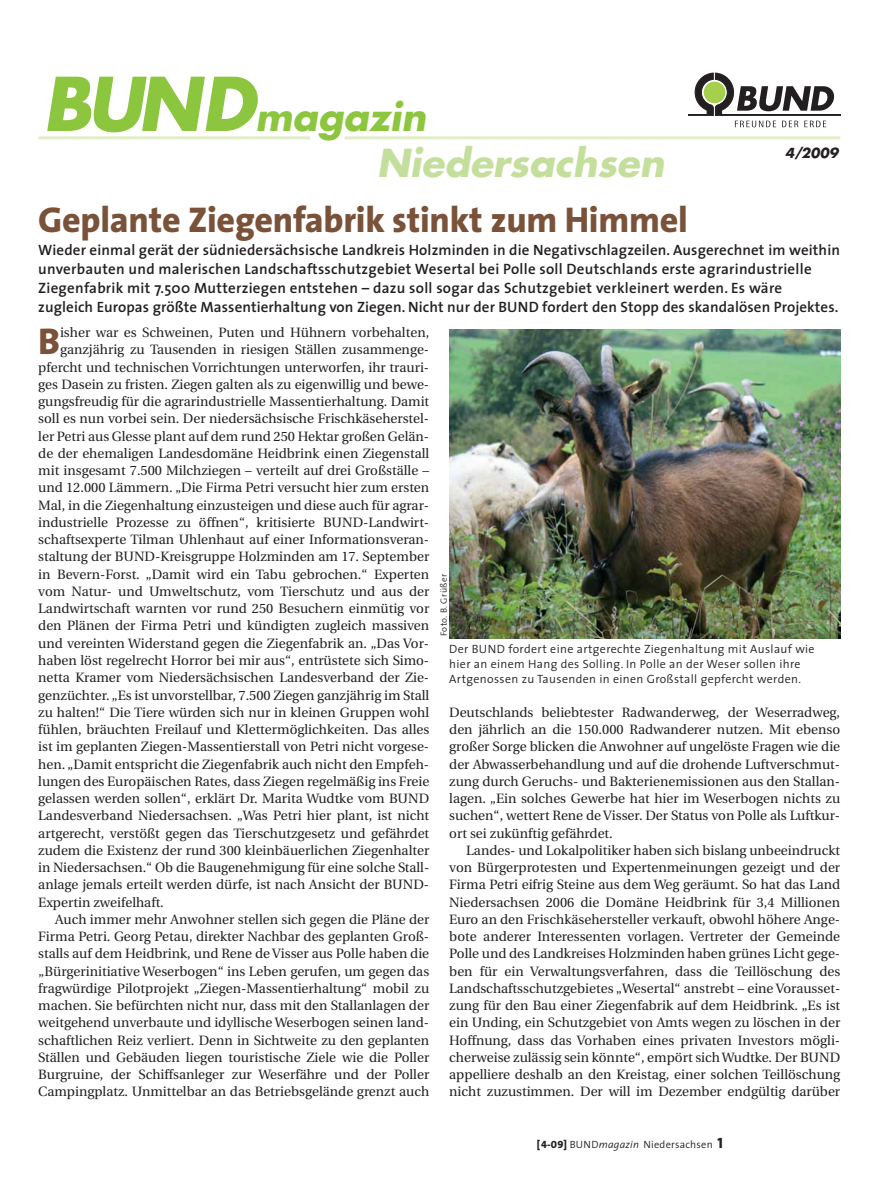
<style>
.page{position:relative;width:893px;height:1191px;background:#fff}
.page>*{position:absolute;margin:0;border:0;box-sizing:border-box;transform-origin:0 0}
.t1{font:italic 700 37.5px/46.5px "Futura";color:#c4df9b}
.t2{font:800 37.35px "The Sans";color:#7a5239}
.t3{font:800 36px "The Sans";letter-spacing:-.005em;color:#7a5239}
.t4{font:600 15px/18.8px "The Sans";letter-spacing:.01em;color:#231f20}
.t5{font:13.5px/17.2px "Utopia";color:#231f20;text-align:justify}
.t6{font:italic 700 13.5px "Futura";color:#231f20}
.t7{font:300 12px/15px "The Sans";letter-spacing:.03em;color:#231f20}
.t8{font:300 10.5px "The Sans";letter-spacing:.02em;color:#231f20}
.t9{font:300 9px "The Sans";letter-spacing:.045em;color:#231f20}
.s1{font-size:72px;color:#8cc63f}
.s2{color:#8cc63f}
.s3{font-family:"The Sans Extra Bold Caps";font-weight:400}
.s4{font-style:italic}
.s5{font-family:"The Sans Extra Bold Caps";font-weight:400;font-size:15px}
</style>
<div class="page">
<svg style="left:688px;top:73px;width:152px;height:54px"></svg>
<hr style="left:38px;top:136px;width:272px;height:3px;background:#e1eec7">
<hr style="left:344px;top:136px;width:496px;height:3px;background:#e1eec7">
<img style="left:449px;top:329px;width:391px;height:309px">
<h1 class="t1" style="left:377px;top:97px;width:295px;text-indent:-334px"><span class="s1">BUND</span><span class="s2">magazin<br></span>Niedersachsen</h1>
<h3 class="t3" style="left:38px;top:206px;width:651px">Geplante Ziegenfabrik stinkt zum Himmel</h3>
<p class="t6" style="left:785px;top:147px;width:57px">4/2009</p>
<p class="t4" style="left:38px;top:242px;width:803px">Wieder einmal gerät der südniedersächsische Landkreis Holzminden in die Negativschlagzeilen. Ausgerechnet im weithin unverbauten und malerischen Landschaftsschutzgebiet Wesertal bei Polle soll Deutschlands erste agrarindustrielle Ziegenfabrik mit 7.500 Mutterziegen entstehen – dazu soll sogar das Schutzgebiet verkleinert werden. Es wäre zugleich Europas größte Massentierhaltung von Ziegen. Nicht nur der BUND fordert den Stopp des skandalösen Projektes.</p>
<h2 class="t2" style="left:38px;top:327px;width:23px">B</h2>
<p class="t5" style="left:60px;top:325px;width:371px">isher war es Schweinen, Puten und Hühnern vorbehalten,</p>
<p class="t5" style="left:60px;top:342px;width:371px">ganzjährig zu Tausenden in riesigen Ställen zusammenge -</p>
<p class="t5" style="left:38px;top:359px;width:392px">pfercht und technischen Vorrichtungen unterworfen, ihr trauri-</p>
<p class="t5" style="left:38px;top:377px;width:392px">ges Dasein zu fristen. Ziegen galten als zu eigenwillig und bewe-</p>
<p class="t5" style="left:38px;top:394px;width:392px">gungsfreudig für die agrarindustrielle Massentierhaltung. Damit</p>
<p class="t5" style="left:38px;top:411px;width:392px">soll es nun vorbei sein. Der niedersächsische Frischkäseherstel-</p>
<p class="t5" style="left:38px;top:428px;width:392px">ler Petri aus Glesse plant auf dem rund 250 Hektar großen Gelän-</p>
<p class="t5" style="left:38px;top:446px;width:392px">de der ehemaligen Landesdomäne Heidbrink einen Ziegenstall</p>
<p class="t5" style="left:38px;top:463px;width:392px">mit insgesamt 7.500 Milchziegen – verteilt auf drei Großställe –</p>
<p class="t5" style="left:38px;top:480px;width:392px">und 12.000 Lämmern. „Die Firma Petri versucht hier zum ersten</p>
<p class="t5" style="left:38px;top:497px;width:392px">Mal, in die Ziegenhaltung einzusteigen und diese auch für agrar-</p>
<p class="t5" style="left:38px;top:515px;width:392px">industrielle Prozesse zu öffnen“, kritisierte BUND-Landwirt-</p>
<p class="t5" style="left:38px;top:532px;width:392px">schaftsexperte Tilman Uhlenhaut auf einer Informationsveran-</p>
<p class="t5" style="left:38px;top:549px;width:392px">staltung der BUND-Kreisgruppe Holzminden am 17. September</p>
<p class="t5" style="left:38px;top:566px;width:392px">in Bevern-Forst. „Damit wird ein Tabu gebrochen.“ Experten</p>
<p class="t5" style="left:38px;top:584px;width:392px">vom Natur- und Umweltschutz, vom Tierschutz und aus der</p>
<p class="t5" style="left:38px;top:601px;width:392px">Landwirtschaft warnten vor rund 250 Besuchern einmütig vor</p>
<p class="t5" style="left:38px;top:618px;width:392px">den Plänen der Firma Petri und kündigten zugleich massiven</p>
<p class="t5" style="left:38px;top:635px;width:392px">und vereinten Widerstand gegen die Ziegenfabrik an. „Das Vor-</p>
<p class="t5" style="left:38px;top:653px;width:392px">haben löst regelrecht Horror bei mir aus“, entrüstete sich Simo-</p>
<p class="t5" style="left:38px;top:670px;width:392px">netta Kramer vom Niedersächsischen Landesverband der Zie-</p>
<p class="t5" style="left:38px;top:687px;width:392px">genzüchter. „Es ist unvorstellbar, 7.500 Ziegen ganzjährig im Stall</p>
<p class="t5" style="left:38px;top:704px;width:392px">zu halten!“ Die Tiere würden sich nur in kleinen Gruppen wohl</p>
<p class="t5" style="left:38px;top:722px;width:392px">fühlen, bräuchten Freilauf und Klettermöglichkeiten. Das alles</p>
<p class="t5" style="left:38px;top:739px;width:392px">ist im geplanten Ziegen-Massentierstall von Petri nicht vorgese-</p>
<p class="t5" style="left:38px;top:756px;width:392px">hen. „Damit entspricht die Ziegenfabrik auch nicht den Empfeh-</p>
<p class="t5" style="left:38px;top:773px;width:392px">lungen des Europäischen Rates, dass Ziegen regelmäßig ins Freie</p>
<p class="t5" style="left:38px;top:791px;width:392px">gelassen werden sollen“, erklärt Dr. Marita Wudtke vom BUND</p>
<p class="t5" style="left:38px;top:808px;width:392px">Landesverband Niedersachsen. „Was Petri hier plant, ist nicht</p>
<p class="t5" style="left:38px;top:825px;width:392px">artgerecht, verstößt gegen das Tierschutzgesetz und gefährdet</p>
<p class="t5" style="left:38px;top:842px;width:392px">zudem die Existenz der rund 300 kleinbäuerlichen Ziegenhalter</p>
<p class="t5" style="left:38px;top:860px;width:392px">in Niedersachsen.“ Ob die Baugenehmigung für eine solche Stall -</p>
<p class="t5" style="left:38px;top:877px;width:392px">anlage jemals erteilt werden dürfe, ist nach Ansicht der BUND-</p>
<p class="t5" style="left:38px;top:894px;width:127px">Expertin zweifelhaft.</p>
<p class="t5" style="left:55px;top:911px;width:375px">Auch immer mehr Anwohner stellen sich gegen die Pläne der</p>
<p class="t5" style="left:38px;top:929px;width:392px">Firma Petri. Georg Petau, direkter Nachbar des geplanten Groß-</p>
<p class="t5" style="left:38px;top:946px;width:392px">stalls auf dem Heidbrink, und Rene de Visser aus Polle haben die</p>
<p class="t5" style="left:38px;top:963px;width:392px">„Bürgerinitiative Weserbogen“ ins Leben gerufen, um gegen das</p>
<p class="t5" style="left:38px;top:980px;width:392px">fragwürdige Pilotprojekt „Ziegen-Massentierhaltung“ mobil zu</p>
<p class="t5" style="left:38px;top:998px;width:392px">machen. Sie befürchten nicht nur, dass mit den Stallanlagen der</p>
<p class="t5" style="left:38px;top:1015px;width:392px">weitgehend unverbaute und idyllische Weserbogen seinen land-</p>
<p class="t5" style="left:38px;top:1032px;width:392px">schaftlichen Reiz verliert. Denn in Sichtweite zu den geplanten</p>
<p class="t5" style="left:38px;top:1049px;width:392px">Ställen und Gebäuden liegen touristische Ziele wie die Poller</p>
<p class="t5" style="left:38px;top:1067px;width:392px">Burgruine, der Schiffsanleger zur Weserfähre und der Poller</p>
<p class="t5" style="left:38px;top:1084px;width:392px">Campingplatz. Unmittelbar an das Betriebsgelände grenzt auch</p>
<p class="t9" style="left:440px;top:636px;width:64px;rotate:-90deg">Foto. B. Grüßer</p>
<p class="t7" style="left:449px;top:642px;width:367px">Der BUND fordert eine artgerechte Ziegenhaltung mit Auslauf wie hier an einem Hang des Solling. In Polle an der Weser sollen ihre<br>Artgenossen zu Tausenden in einen Großstall gepfercht werden.</p>
<p class="t5" style="left:449px;top:704px;width:392px">Deutschlands beliebtester Radwanderweg, der Weserradweg, den jährlich an die 150.000 Radwanderer nutzen. Mit ebenso großer Sorge blicken die Anwohner auf ungelöste Fragen wie die der Abwasserbehandlung und auf die drohende Luftverschmut&shy;zung durch Geruchs- und Bakterienemissionen aus den Stallan&shy;lagen. „Ein solches Gewerbe hat hier im Weserbogen nichts zu suchen“, wettert Rene de Visser. Der Status von Polle als Luftkur&shy;ort sei zukünftig gefährdet.</p>
<p class="t5" style="left:449px;top:842px;width:392px;text-indent:17px">Landes- und Lokalpolitiker haben sich bislang unbeeindruckt von Bürgerprotesten und Expertenmeinungen gezeigt und der Firma Petri eifrig Steine aus dem Weg geräumt. So hat das Land Niedersachsen 2006 die Domäne Heidbrink für 3,4 Millionen Euro an den Frischkäsehersteller verkauft, obwohl höhere Ange&shy;bote anderer Interessenten vorlagen. Vertreter der Gemeinde Polle und des Landkreises Holzminden haben grünes Licht gege&shy;ben für ein Verwaltungsverfahren, dass die Teillöschung des Landschaftsschutzgebietes „Wesertal“ anstrebt – eine Vorausset&shy;zung für den Bau einer Ziegenfabrik auf dem Heidbrink. „Es ist ein Unding, ein Schutzgebiet von Amts wegen zu löschen in der Hoffnung, dass das Vorhaben eines privaten Investors mögli&shy;cherweise zulässig sein könnte“, empört sich Wudtke. Der BUND appelliere deshalb an den Kreistag, einer solchen Teillöschung nicht zuzustimmen. Der will im Dezember endgültig darüber</p>
<p class="t8" style="left:537px;top:1140px;width:187px"><span class="s3">[4-09]</span> BUND<span class="s4">magazin</span> Niedersachsen <span class="s5">1</span></p>
</div>
